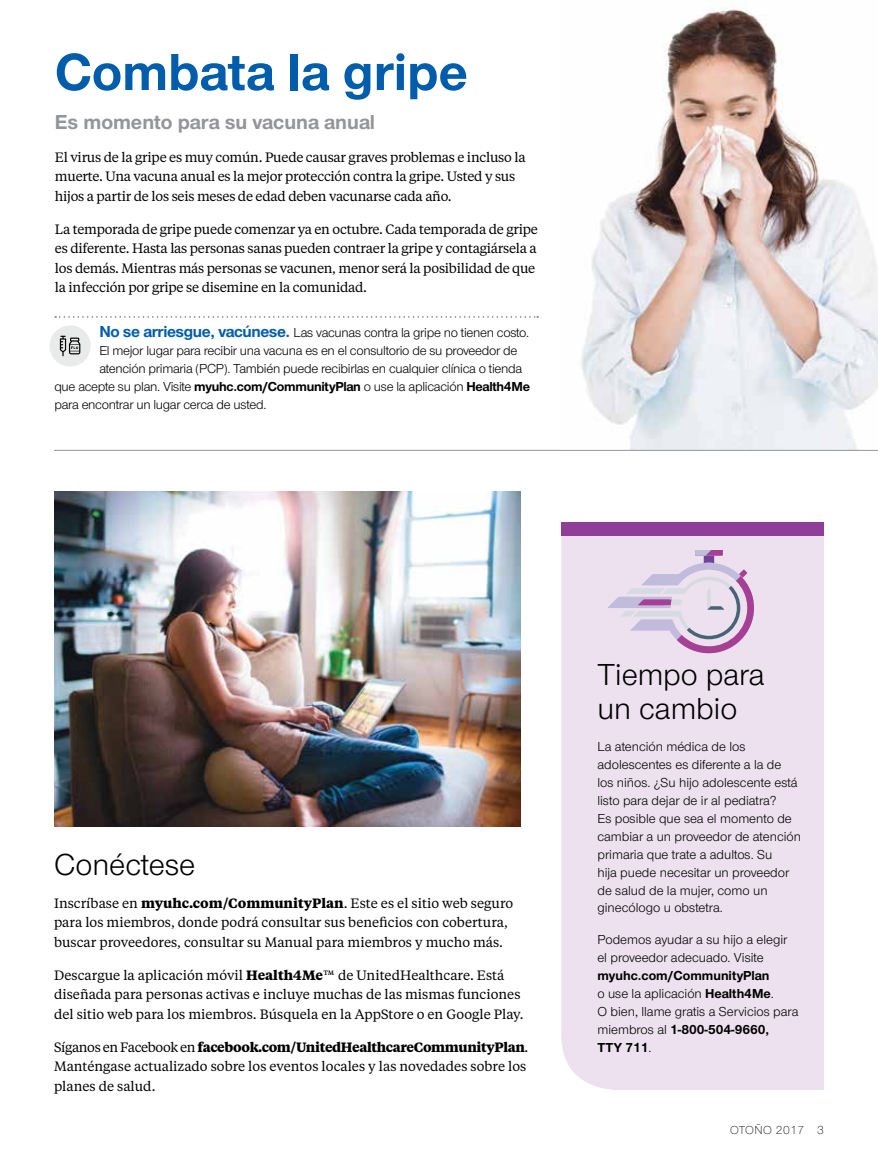
<style>
.page{position:relative;width:878px;height:1161px;background:#fff}
.page>*{position:absolute;margin:0;border:0;box-sizing:border-box;transform-origin:0 0}
.t1{font:700 54px "UHC Sans";color:#005dac}
.t2{font:31.5px/34.5px "UHC Sans";color:#000}
.t3{font:700 21px "UHC Sans";color:#939598}
.t4{font:13.5px/19.5px "UHC Serif Text";letter-spacing:-.01em;color:#000}
.t5{font:13.5px/18px "UHC Sans";color:#000}
.t6{font:13.5px "UHC Sans";letter-spacing:-.02em;color:#000}
.t7{font:300 12px "UHC Sans";letter-spacing:.04em;color:#000}
.s1{font-weight:700;font-size:16.5px;color:#005dac}
.s2{font-weight:700}
</style>
<div class="page">
<img style="left:54px;top:491px;width:466px;height:336px">
<svg style="left:55px;top:316px;width:483px;height:2px"></svg>
<div style="left:49px;top:325px;width:42px;height:42px;background:#e9eaea;border-radius:50%"></div>
<svg style="left:60px;top:336px;width:20px;height:20px"></svg>
<img style="left:561px;top:7px;width:317px;height:443px">
<hr style="left:54px;top:450px;width:824px;height:1px;background:#939598">
<div style="left:561px;top:536px;width:263px;height:554px;background:#ede1ef"></div>
<div style="left:561px;top:523px;width:263px;height:13px;background:#903f98"></div>
<svg style="left:607px;top:550px;width:151px;height:108px;background:#dccce2"></svg>
<h1 class="t1" style="left:55px;top:36px;width:414px">Combata la gripe</h1>
<h3 class="t3" style="left:55px;top:108px;width:322px">Es momento para su vacuna anual</h3>
<p class="t4" style="left:55px;top:147px;width:472px">El virus de la gripe es muy común. Puede causar graves problemas e incluso la muerte. Una vacuna anual es la mejor protección contra la gripe. Usted y sus hijos a partir de los seis meses de edad deben vacunarse cada año.</p>
<p class="t4" style="left:55px;top:219px;width:484px">La temporada de gripe puede comenzar ya en octubre. Cada temporada de gripe es diferente. Hasta las personas sanas pueden contraer la gripe y contagiársela a los demás. Mientras más personas se vacunen, menor será la posibilidad de que la infección por gripe se disemine en la comunidad.</p>
<p class="t6" style="left:99px;top:324px;width:431px"><span class="s1">No se arriesgue, vacúnese.</span> Las vacunas contra la gripe no tienen costo.</p>
<p class="t6" style="left:99px;top:342px;width:419px">El mejor lugar para recibir una vacuna es en el consultorio de su proveedor de</p>
<p class="t6" style="left:99px;top:360px;width:424px">atención primaria (PCP). También puede recibirlas en cualquier clínica o tienda</p>
<p class="t6" style="left:54px;top:378px;width:477px">que acepte su plan. Visite <span class="s2">myuhc.com/CommunityPlan</span> o use la aplicación <span class="s2">Health4Me</span></p>
<p class="t6" style="left:54px;top:396px;width:213px">para encontrar un lugar cerca de usted.</p>
<h2 class="t2" style="left:54px;top:846px;width:143px">Conéctese</h2>
<p class="t4" style="left:54px;top:893px;width:460px">Inscríbase en <span class="s2">myuhc.com/CommunityPlan</span>. Este es el sitio web seguro para los miembros, donde podrá consultar sus beneficios con cobertura, buscar proveedores, consultar su Manual para miembros y mucho más.</p>
<p class="t4" style="left:54px;top:965px;width:471px">Descargue la aplicación móvil <span class="s2">Health4Me</span>™ de UnitedHealthcare. Está diseñada para personas activas e incluye muchas de las mismas funciones del sitio web para los miembros. Búsquela en la AppStore o en Google Play.</p>
<p class="t4" style="left:54px;top:1037px;width:476px">Síganos en Facebook en <span class="s2">facebook.com/UnitedHealthcareCommunityPlan</span>.<br>Manténgase actualizado sobre los eventos locales y las novedades sobre los planes de salud.</p>
<h2 class="t2" style="left:597px;top:656px;width:168px">Tiempo para un cambio</h2>
<p class="t5" style="left:597px;top:737px;width:205px">La atención médica de los adolescentes es diferente a la de<br>los niños. ¿Su hijo adolescente está listo para dejar de ir al pediatra?<br>Es posible que sea el momento de cambiar a un proveedor de atención primaria que trate a adultos. Su<br>hija puede necesitar un proveedor de salud de la mujer, como un ginecólogo u obstetra.</p>
<p class="t5" style="left:597px;top:930px;width:191px">Podemos ayudar a su hijo a elegir el proveedor adecuado. Visite</p>
<p class="t5" style="left:597px;top:966px;width:202px"><span class="s2">myuhc.com/CommunityPlan<br></span>o use la aplicación <span class="s2">Health4Me</span>.<br>O bien, llame gratis a Servicios para miembros al <span class="s2">1-800-504-9660,<br>TTY 711</span>.</p>
<p class="t7" style="left:730px;top:1122px;width:95px">OTOÑO 2017 3</p>
</div>
